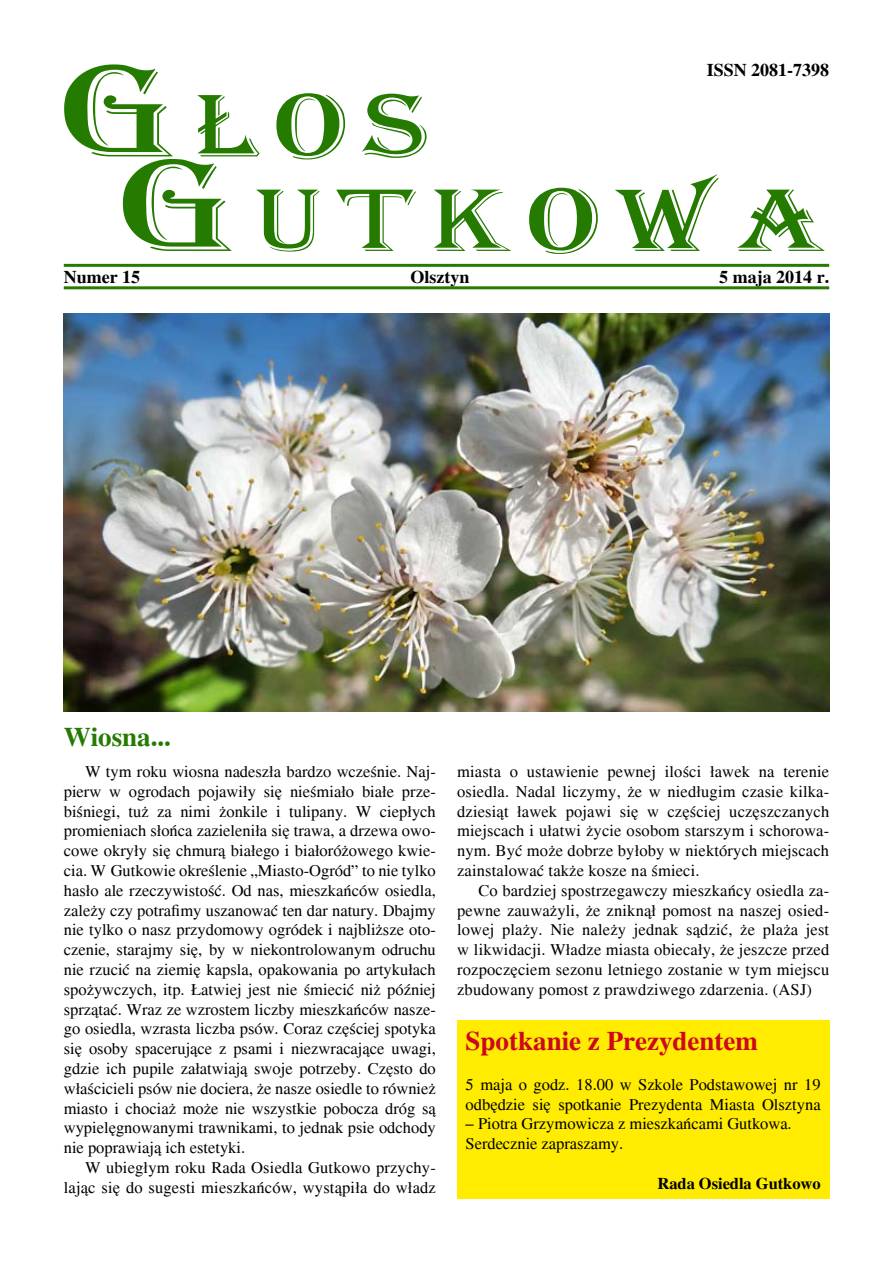
<style>
.page{position:relative;width:893px;height:1263px;background:#fff}
.page>*{position:absolute;margin:0;border:0;box-sizing:border-box;transform-origin:0 0}
.t1{font:105px/94.5px "Algiers";letter-spacing:.1em;color:#257b00;scale:1.26 1}
.t2{font:700 27px "Times";color:#cc071e}
.t3{font:700 27px "Times";color:#257b00}
.t4{font:700 18px "Times";color:#000}
.t5{font:16.5px/19.8px "Times";color:#000;text-align:justify}
.t6{font:700 16.5px "Times";letter-spacing:-.005em;color:#000}
.s1{font-size:150px}
</style>
<div class="page">
<hr style="left:64px;top:264px;width:765px;height:3px;background:#257b00">
<hr style="left:64px;top:286px;width:765px;height:3px;background:#257b00">
<div style="left:457px;top:1020px;width:372px;height:179px;background:#ffec00"></div>
<img style="left:64px;top:313px;width:765px;height:398px">
<p class="t4" style="left:707px;top:59px;width:124px">ISSN 2081-7398</p>
<h1 class="t1" style="left:123px;top:81px;width:562px;text-indent:-59px"><span class="s1">G</span>ŁOS<br><span class="s1">G</span>UTKOWA</h1>
<p class="t4" style="left:64px;top:266px;width:78px">Numer 15</p>
<p class="t4" style="left:411px;top:266px;width:61px">Olsztyn</p>
<p class="t4" style="left:719px;top:266px;width:111px">5 maja 2014 r.</p>
<h2 class="t3" style="left:64px;top:721px;width:109px">Wiosna...</h2>
<p class="t5" style="left:64px;top:762px;width:374px;text-indent:21px">W tym roku wiosna nadeszła bardzo wcześnie. Naj&shy;pierw w ogrodach pojawiły się nieśmiało białe prze&shy;biśniegi, tuż za nimi żonkile i tulipany. W ciepłych promieniach słońca zazieleniła się trawa, a drzewa owo&shy;cowe okryły się chmurą białego i białoróżowego kwie&shy;cia. W Gutkowie określenie „Miasto-Ogród” to nie tylko hasło ale rzeczywistość. Od nas, mieszkańców osiedla, zależy czy potrafimy uszanować ten dar natury. Dbajmy nie tylko o nasz przydomowy ogródek i najbliższe oto&shy;czenie, starajmy się, by w niekontrolowanym odruchu nie rzucić na ziemię kapsla, opakowania po artykułach spożywczych, itp. Łatwiej jest nie śmiecić niż później sprzątać. Wraz ze wzrostem liczby mieszkańców nasze&shy;go osiedla, wzrasta liczba psów. Coraz częściej spotyka się osoby spacerujące z psami i niezwracające uwagi, gdzie ich pupile załatwiają swoje potrzeby. Często do właścicieli psów nie dociera, że nasze osiedle to również miasto i chociaż może nie wszystkie pobocza dróg są wypielęgnowanymi trawnikami, to jednak psie odchody nie poprawiają ich estetyki.</p>
<p class="t5" style="left:64px;top:1158px;width:374px;text-align:right">W ubiegłym roku Rada Osiedla Gutkowo przychy&shy;lając się do sugesti mieszkańców, wystąpiła do władz</p>
<p class="t5" style="left:457px;top:762px;width:374px">miasta o ustawienie pewnej ilości ławek na terenie osiedla. Nadal liczymy, że w niedługim czasie kilka&shy;dziesiąt ławek pojawi się w częściej uczęszczanych miejscach i ułatwi życie osobom starszym i schorowa&shy;nym. Być może dobrze byłoby w niektórych miejscach zainstalować także kosze na śmieci.</p>
<p class="t5" style="left:457px;top:880px;width:374px;text-indent:21px">Co bardziej spostrzegawczy mieszkańcy osiedla za&shy;pewne zauważyli, że zniknął pomost na naszej osied&shy;lowej plaży. Nie należy jednak sądzić, że plaża jest w likwidacji. Władze miasta obiecały, że jeszcze przed rozpoczęciem sezonu letniego zostanie w tym miejscu zbudowany pomost z prawdziwego zdarzenia. (ASJ)</p>
<h2 class="t2" style="left:466px;top:1024px;width:294px">Spotkanie z Prezydentem</h2>
<p class="t5" style="left:466px;top:1074px;width:357px">5 maja o godz. 18.00 w Szkole Podstawowej nr 19 odbędzie się spotkanie Prezydenta Miasta Olsztyna</p>
<p class="t5" style="left:466px;top:1114px;width:328px">– Piotra Grzymowicza z mieszkańcami Gutkowa.<br>Serdecznie zapraszamy.</p>
<p class="t6" style="left:657px;top:1173px;width:165px">Rada Osiedla Gutkowo</p>
</div>
